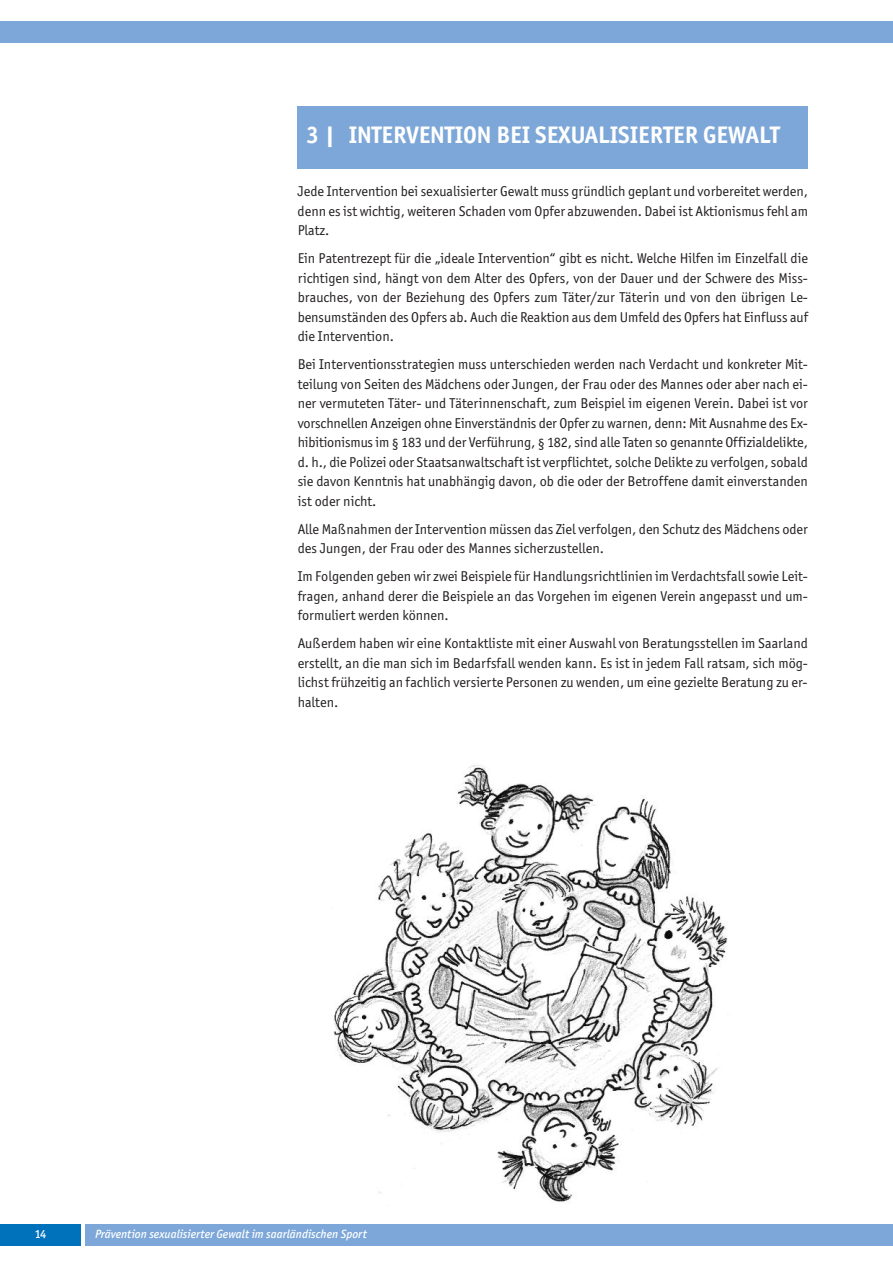
<style>
.page{position:relative;width:893px;height:1263px;background:#fff}
.page>*{position:absolute;margin:0;border:0;box-sizing:border-box;transform-origin:0 0}
.t1{font:700 24px "Officina San ITC";color:#fff}
.t2{font:14.25px/19.5px "Officina San ITC";color:#231f20;text-align:justify}
.t3{font:12px "Officina San ITC Medium Italic OS";color:#fff}
.t4{font:500 12px "Officina San ITC";color:#fff}
</style>
<div class="page">
<div style="left:0;top:1225px;width:81px;height:21px;background:#0072bc"></div>
<div style="left:85px;top:1225px;width:808px;height:21px;background:#7ca7d8"></div>
<div style="left:0;top:21px;width:893px;height:22px;background:#7ca7d8"></div>
<div style="left:298px;top:106px;width:510px;height:63px;background:#7ca7d8"></div>
<img style="left:333px;top:765px;width:395px;height:437px">
<h1 class="t1" style="left:306px;top:120px;width:475px">3 | INTERVENTION BEI SEXUALISIERTER GEWALT</h1>
<p class="t2" style="left:298px;top:182px;width:512px">Jede Intervention bei sexualisierter Gewalt muss gründlich geplant und vorbereitet werden, denn es ist wichtig, weiteren Schaden vom Opfer abzuwenden. Dabei ist Aktionismus fehl am Platz.</p>
<p class="t2" style="left:298px;top:249px;width:512px">Ein Patentrezept für die „ideale Intervention“ gibt es nicht. Welche Hilfen im Einzelfall die richtigen sind, hängt von dem Alter des Opfers, von der Dauer und der Schwere des Miss&shy;brauches, von der Beziehung des Opfers zum Täter/zur Täterin und von den übrigen Le&shy;bensumständen des Opfers ab. Auch die Reaktion aus dem Umfeld des Opfers hat Einfluss auf die Intervention.</p>
<p class="t2" style="left:298px;top:355px;width:512px">Bei Interventionsstrategien muss unterschieden werden nach Verdacht und konkreter Mit&shy;teilung von Seiten des Mädchens oder Jungen, der Frau oder des Mannes oder aber nach ei&shy;ner vermuteten Täter- und Täterinnenschaft, zum Beispiel im eigenen Verein. Dabei ist vor vorschnellen Anzeigen ohne Einverständnis der Opfer zu warnen, denn: Mit Ausnahme des Ex&shy;hibitionismus im § 183 und der Verführung, § 182, sind alle Taten so genannte Offizialdelikte, d. h., die Polizei oder Staatsanwaltschaft ist verpflichtet, solche Delikte zu verfolgen, sobald sie davon Kenntnis hat unabhängig davon, ob die oder der Betroffene damit einverstanden ist oder nicht.</p>
<p class="t2" style="left:298px;top:519px;width:512px">Alle Maßnahmen der Intervention müssen das Ziel verfolgen, den Schutz des Mädchens oder des Jungen, der Frau oder des Mannes sicherzustellen.</p>
<p class="t2" style="left:298px;top:567px;width:512px">Im Folgenden geben wir zwei Beispiele für Handlungsrichtlinien im Verdachtsfall sowie Leit&shy;fragen, anhand derer die Beispiele an das Vorgehen im eigenen Verein angepasst und um&shy;formuliert werden können.</p>
<p class="t2" style="left:298px;top:634px;width:512px">Außerdem haben wir eine Kontaktliste mit einer Auswahl von Beratungsstellen im Saarland erstellt, an die man sich im Bedarfsfall wenden kann. Es ist in jedem Fall ratsam, sich mög&shy;lichst frühzeitig an fachlich versierte Personen zu wenden, um eine gezielte Beratung zu er&shy;halten.</p>
<p class="t4" style="left:35px;top:1230px;width:13px">14</p>
<p class="t3" style="left:95px;top:1230px;width:273px">Prävention sexualisierter Gewalt im saarländischen Sport</p>
</div>
